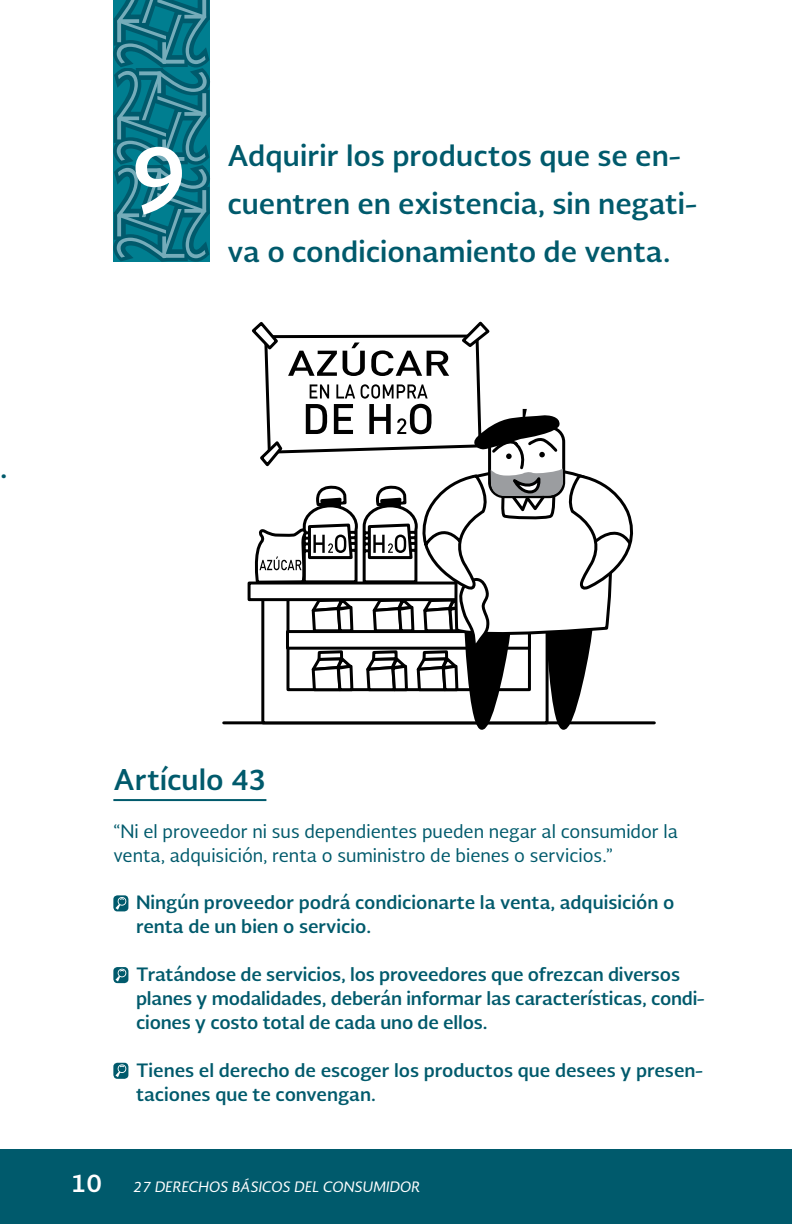
<style>
.page{position:relative;width:792px;height:1224px;background:#fff}
.page>*{position:absolute;margin:0;border:0;box-sizing:border-box;transform-origin:0 0}
.t1{font:700 91.8px "Soberana Sans";color:#fff}
.t2{font:700 28px/48px "Soberana Sans";color:#005a6c}
.t3{font:700 24px "Soberana Sans";color:#fff}
.t4{font:700 18px/24px "Soberana Sans";letter-spacing:-.01em;color:#005a6c}
.t5{font:18px/24px "Soberana Sans";color:#005a6c}
.t6{font:italic 14px "Soberana Sans";color:#fff}
</style>
<div class="page">
<div style="left:0;top:1150px;width:792px;height:74px;background:#005a6c"></div>
<svg style="left:113px;top:0;width:97px;height:262px;background:#197788"></svg>
<hr style="left:224px;top:721px;width:430px;height:3px;background:#000">
<svg style="left:249px;top:322px;width:397px;height:408px"></svg>
<hr style="left:113px;top:799px;width:153px;height:2px;background:#005a6c">
<div style="left:113px;top:895px;width:15px;height:16px;background:#005a6c;border-radius:4px"></div>
<svg style="left:115px;top:896px;width:12px;height:14px"></svg>
<div style="left:113px;top:967px;width:15px;height:16px;background:#005a6c;border-radius:4px"></div>
<svg style="left:115px;top:968px;width:12px;height:14px"></svg>
<div style="left:113px;top:1063px;width:15px;height:16px;background:#005a6c;border-radius:4px"></div>
<svg style="left:115px;top:1064px;width:12px;height:13px"></svg>
<h2 class="t2" style="left:0;top:442px;width:9px">.</h2>
<h1 class="t1" style="left:129px;top:117px;width:61px">9</h1>
<h2 class="t2" style="left:227px;top:130px;width:471px">Adquirir los productos que se en&shy;cuentren en existencia, sin negati&shy;va o condicionamiento de venta.</h2>
<h2 class="t2" style="left:113px;top:754px;width:155px">Artículo 43</h2>
<p class="t5" style="left:113px;top:819px;width:566px">“Ni el proveedor ni sus dependientes pueden negar al consumidor la venta, adquisición, renta o suministro de bienes o servicios.”</p>
<p class="t4" style="left:136px;top:890px;width:540px">Ningún proveedor podrá condicionarte la venta, adquisición o renta de un bien o servicio.</p>
<p class="t4" style="left:136px;top:962px;width:570px">Tratándose de servicios, los proveedores que ofrezcan diversos planes y modalidades, deberán informar las características, condi&shy;ciones y costo total de cada uno de ellos.</p>
<p class="t4" style="left:136px;top:1057px;width:568px">Tienes el derecho de escoger los productos que desees y presen&shy;taciones que te convengan.</p>
<h3 class="t3" style="left:71px;top:1167px;width:33px">10</h3>
<p class="t6" style="left:133px;top:1178px;width:289px">27 DERECHOS BÁSICOS DEL CONSUMIDOR</p>
</div>
